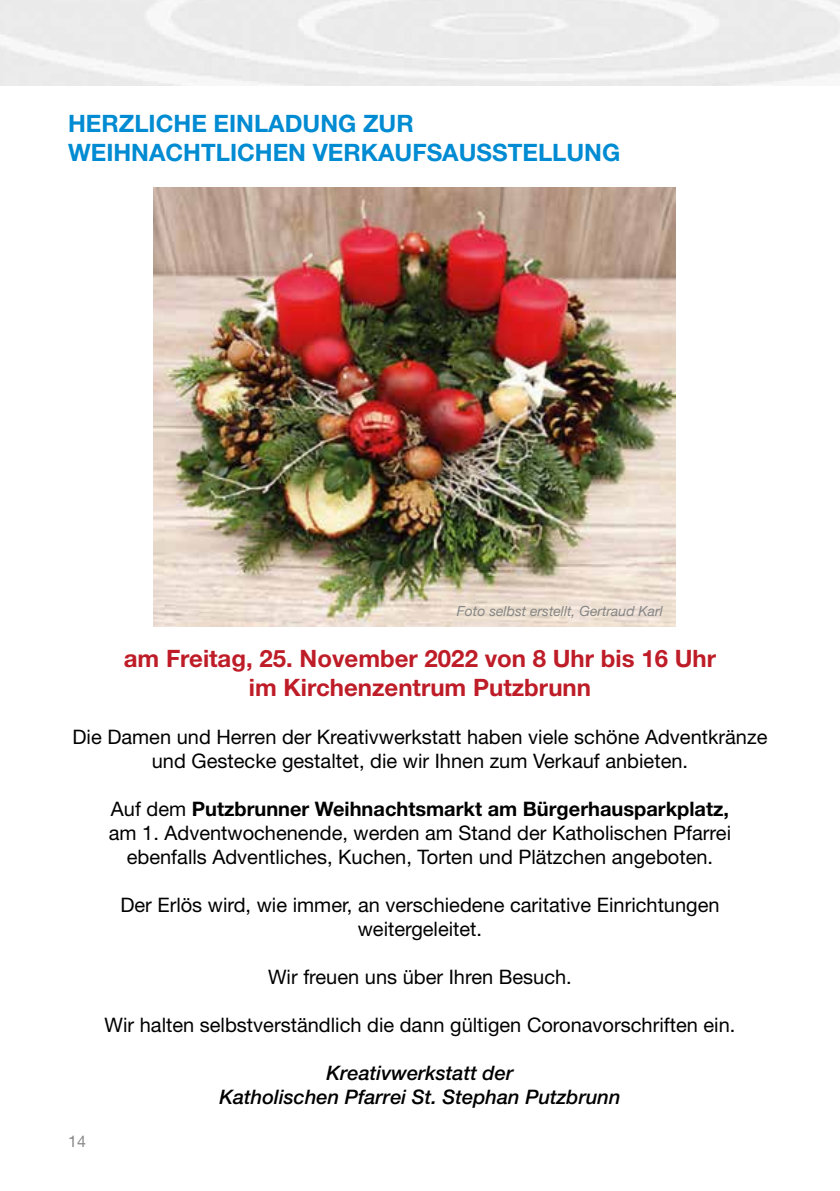
<style>
.page{position:relative;width:840px;height:1191px;background:#fff}
.page>*{position:absolute;margin:0;border:0;box-sizing:border-box;transform-origin:0 0}
.t1{font:700 24px/28.8px "Helvetica Neue LT";color:#be1d28;text-align:center}
.t2{font:700 24px/28.8px "Helvetica Neue LT";color:#008bd2}
.t3{font:20px/24px "Helvetica Neue LT";color:#000;text-align:center}
.t4{font:italic 500 20px/24px "Helvetica Neue LT";color:#000;text-align:center}
.t5{font:16px "Helvetica Neue LT";color:#878787}
.t6{font:italic 14px "Helvetica Neue LT";color:#878787}
.s1{font-weight:700}
</style>
<div class="page">
<img style="left:153px;top:187px;width:522px;height:439px">
<p class="t2" style="left:68px;top:109px;width:553px">HERZLICHE EINLADUNG ZUR<br>WEIHNACHTLICHEN VERKAUFSAUSSTELLUNG</p>
<p class="t6" style="left:456px;top:603px;width:207px">Foto selbst erstellt, Gertraud Karl</p>
<p class="t1" style="left:124px;top:643px;width:593px">am Freitag, 25. November 2022 von 8 Uhr bis 16 Uhr im Kirchenzentrum Putzbrunn</p>
<p class="t3" style="left:72px;top:724px;width:696px">Die Damen und Herren der Kreativwerkstatt haben viele schöne Adventkränze und Gestecke gestaltet, die wir Ihnen zum Verkauf anbieten.</p>
<p class="t3" style="left:109px;top:796px;width:623px">Auf dem <span class="s1">Putzbrunner Weihnachtsmarkt am Bürgerhausparkplatz, </span>am 1. Adventwochenende, werden am Stand der Katholischen Pfarrei ebenfalls Adventliches, Kuchen, Torten und Plätzchen angeboten.</p>
<p class="t3" style="left:120px;top:892px;width:600px">Der Erlös wird, wie immer, an verschiedene caritative Einrichtungen weitergeleitet.</p>
<p class="t3" style="left:268px;top:964px;width:305px">Wir freuen uns über Ihren Besuch.</p>
<p class="t3" style="left:104px;top:1012px;width:632px">Wir halten selbstverständlich die dann gültigen Coronavorschriften ein.</p>
<p class="t4" style="left:219px;top:1060px;width:402px">Kreativwerkstatt der<br>Katholischen Pfarrei St. Stephan Putzbrunn</p>
<p class="t5" style="left:68px;top:1131px;width:19px">14</p>
</div>
